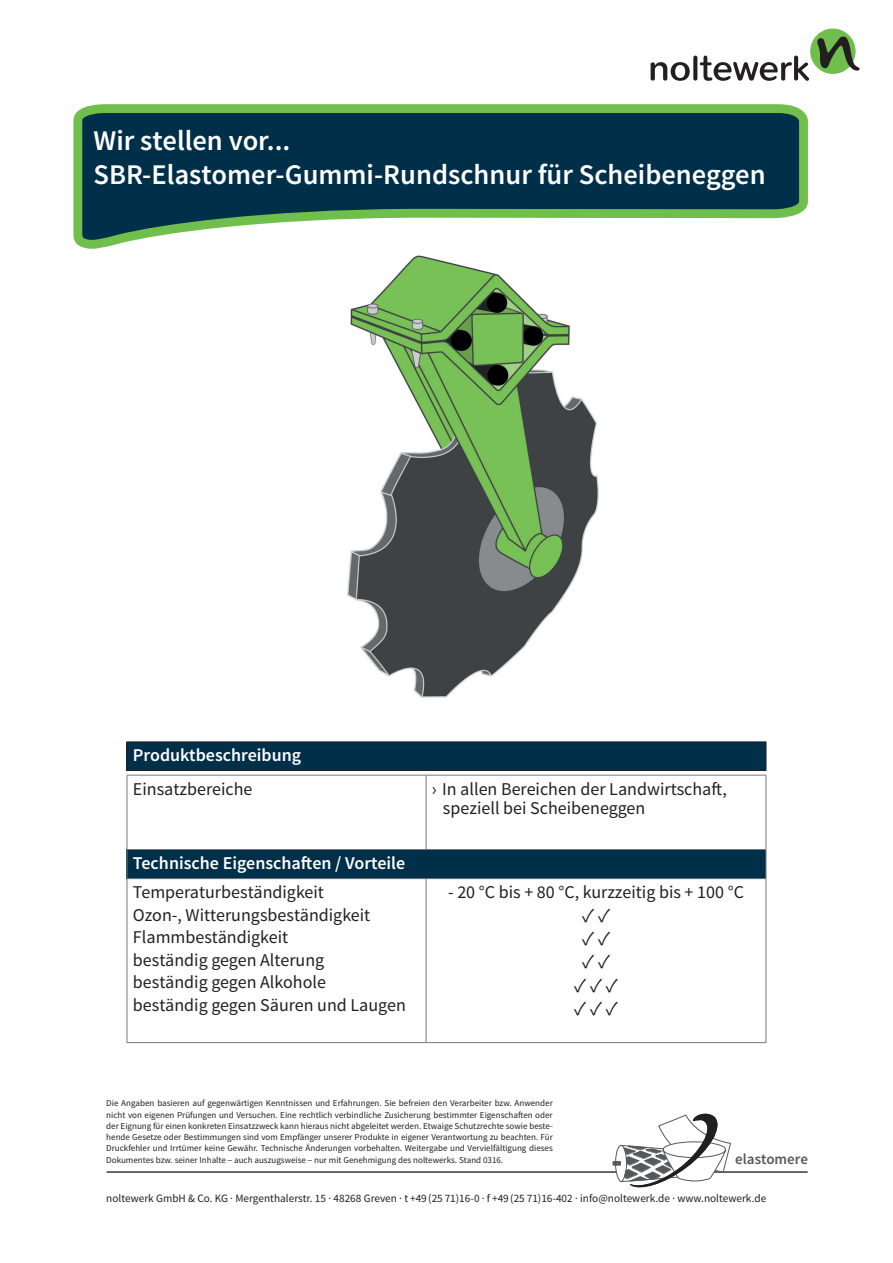
<style>
.page{position:relative;width:893px;height:1263px;background:#fff}
.page>*{position:absolute;margin:0;border:0;box-sizing:border-box;transform-origin:0 0}
.t1{font:600 28.5px/34.2px "Source Sans Pro";color:#fff}
.t2{font:19.5px "Source Sans Pro";color:#231f20}
.t3{font:18px/22.5px "Source Sans Pro";color:#231f20}
.t4{font:600 18px "Source Sans Pro";color:#fff}
.t5{font:600 15px "Source Sans Pro";color:#57585a}
.t6{font:11.25px "Source Sans Pro";color:#231f20}
.t7{font:9px/11.2px "Source Sans Pro";color:#231f20;text-align:justify}
.s1{font-family:"Myriad Pro"}
.s2{color:#fff}
</style>
<div class="page">
<svg style="left:693px;top:56px;width:4px;height:25px"></svg>
<svg style="left:700px;top:29px;width:160px;height:52px"></svg>
<svg style="left:651px;top:62px;width:39px;height:19px"></svg>
<hr style="left:107px;top:1171px;width:700px;height:2px;background:#57585a">
<svg style="left:73px;top:104px;width:735px;height:145px;background:#366365"></svg>
<div style="left:127px;top:742px;width:639px;height:28px;background:#003049"></div>
<div style="left:127px;top:849px;width:639px;height:30px;background:#003049"></div>
<hr style="left:127px;top:741px;width:299px;height:1px;background:#231f20">
<svg style="left:127px;top:742px;width:1px;height:28px"></svg>
<hr style="left:426px;top:741px;width:340px;height:1px;background:#231f20">
<svg style="left:766px;top:742px;width:1px;height:28px"></svg>
<hr style="left:127px;top:770px;width:299px;height:1px;background:#231f20">
<hr style="left:426px;top:770px;width:340px;height:1px;background:#231f20">
<hr style="left:127px;top:775px;width:299px;height:1px;background:#76787b">
<hr style="left:127px;top:775px;width:1px;height:74px;background:#76787b">
<hr style="left:426px;top:775px;width:340px;height:1px;background:#76787b">
<hr style="left:426px;top:775px;width:1px;height:74px;background:#76787b">
<hr style="left:766px;top:775px;width:1px;height:74px;background:#76787b">
<hr style="left:127px;top:849px;width:299px;height:1px;background:#76787b">
<svg style="left:127px;top:850px;width:1px;height:28px"></svg>
<hr style="left:426px;top:849px;width:340px;height:1px;background:#76787b">
<svg style="left:766px;top:850px;width:1px;height:28px"></svg>
<hr style="left:127px;top:878px;width:299px;height:1px;background:#76787b">
<hr style="left:127px;top:879px;width:1px;height:163px;background:#76787b">
<hr style="left:426px;top:878px;width:340px;height:1px;background:#76787b">
<hr style="left:426px;top:879px;width:1px;height:163px;background:#76787b">
<hr style="left:766px;top:879px;width:1px;height:163px;background:#76787b">
<hr style="left:127px;top:1042px;width:299px;height:1px;background:#76787b">
<hr style="left:426px;top:1042px;width:340px;height:1px;background:#76787b">
<svg style="left:612px;top:1114px;width:119px;height:73px"></svg>
<img style="left:224px;top:240px;width:453px;height:458px">
<h1 class="t1" style="left:94px;top:124px;width:674px">Wir stellen vor...<br>SBR-Elastomer-Gummi-Rundschnur für Scheibeneggen</h1>
<h3 class="t4" style="left:133px;top:744px;width:170px">Produktbeschreibung</h3>
<h3 class="t3" style="left:133px;top:778px;width:121px">Einsatzbereiche</h3>
<h3 class="t3" style="left:438px;top:779px;width:290px;line-height:19.5px;text-indent:-6px"><span class="s1">›</span> In allen Bereichen der Landwirtschaft, <span class="s2">.</span>speziell bei Scheibeneggen</h3>
<h3 class="t4" style="left:133px;top:852px;width:274px">Technische Eigenschaften / Vorteile</h3>
<h3 class="t3" style="left:133px;top:881px;width:274px">Temperaturbeständigkeit<br>Ozon-, Witterungsbeständigkeit<br>Flammbeständigkeit<br>beständig gegen Alterung<br>beständig gegen Alkohole<br>beständig gegen Säuren und Laugen</h3>
<h3 class="t3" style="left:448px;top:881px;width:297px">- 20 °C bis + 80 °C, kurzzeitig bis + 100 °C</h3>
<h2 class="t2" style="left:582px;top:903px;width:29px">✓ ✓</h2>
<h2 class="t2" style="left:582px;top:926px;width:29px">✓ ✓</h2>
<h2 class="t2" style="left:582px;top:950px;width:29px">✓ ✓</h2>
<h2 class="t2" style="left:574px;top:973px;width:45px">✓ ✓ ✓</h2>
<h2 class="t2" style="left:574px;top:996px;width:45px">✓ ✓ ✓</h2>
<p class="t7" style="left:106px;top:1098px;width:448px">Die Angaben basieren auf gegenwärtigen Kenntnissen und Erfahrungen. Sie befreien den Verarbeiter bzw. Anwender nicht von eigenen Prüfungen und Versuchen. Eine rechtlich verbindliche Zusicherung bestimmter Eigenschaften oder der Eignung für einen konkreten Einsatzzweck kann hieraus nicht abgeleitet werden. Etwaige Schutzrechte sowie beste&shy;hende Gesetze oder Bestimmungen sind vom Empfänger unserer Produkte in eigener Verantwortung zu beachten. Für Druckfehler und Irrtümer keine Gewähr. Technische Änderungen vorbehalten. Weitergabe und Vervielfältigung dieses Dokumentes bzw. seiner Inhalte <span class="s1">–</span> auch auszugsweise <span class="s1">–</span> nur mit Genehmigung des noltewerks. Stand 0316.</p>
<h3 class="t5" style="left:735px;top:1150px;width:74px">elastomere</h3>
<p class="t6" style="left:106px;top:1191px;width:661px">noltewerk GmbH &amp; Co. KG · Mergenthalerstr. 15 · 48268 Greven · t +49 (25 71)16-0 · f +49 (25 71)16-402 · info@noltewerk.de · www.noltewerk.de</p>
</div>
